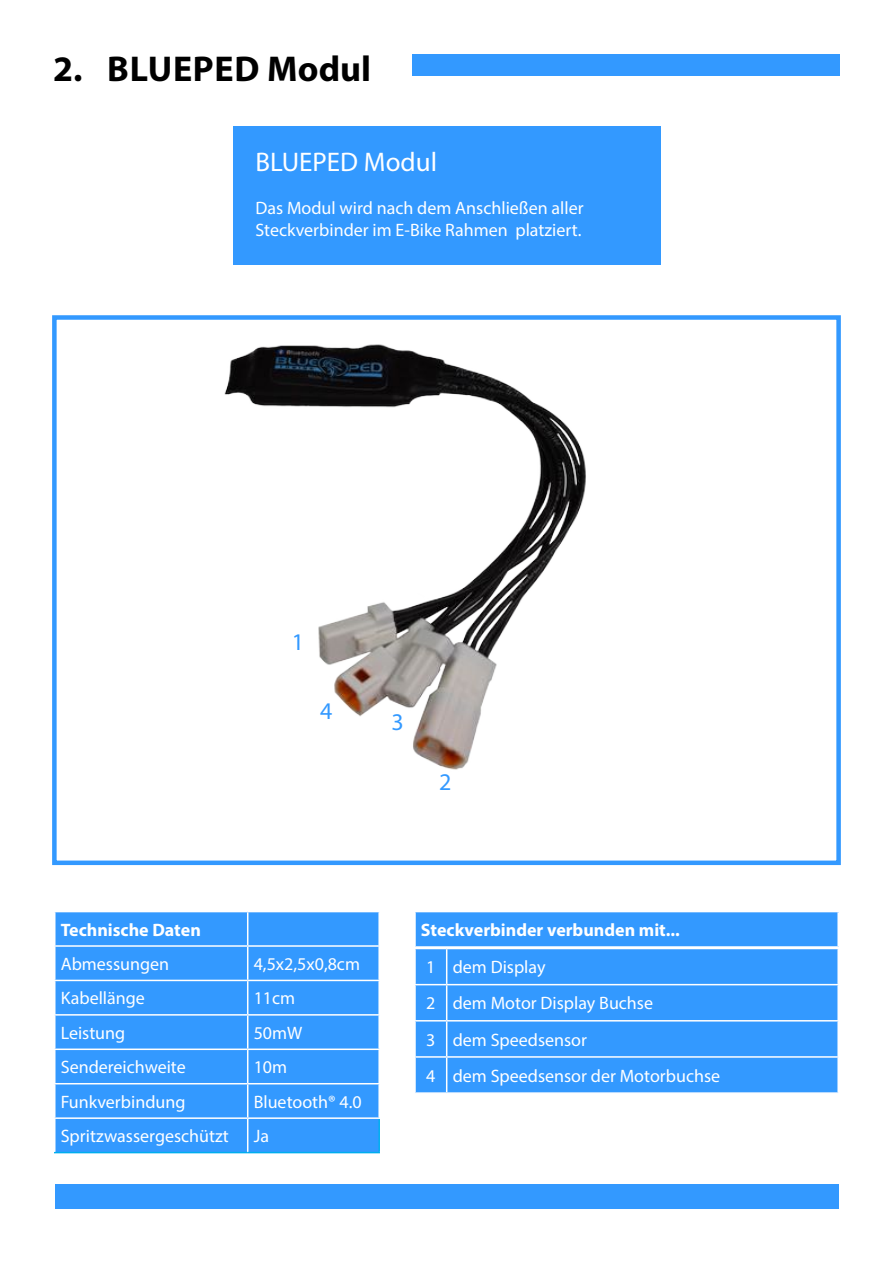
<style>
.page{position:relative;width:893px;height:1263px;background:#fff}
.page>*{position:absolute;margin:0;border:0;box-sizing:border-box;transform-origin:0 0}
.t1{font:700 36px "Myriad Pro";letter-spacing:.01em;color:#000}
.t2{font:27px "Myriad Pro";color:#fff}
.t3{font:24px "Myriad Pro";color:#39f}
.t4{font:18px "Myriad Pro";color:#fff}
.t5{font:700 18px "Myriad Pro";color:#fff}
</style>
<div class="page">
<div style="left:55px;top:1185px;width:783px;height:24px;background:#39f"></div>
<div style="left:412px;top:54px;width:428px;height:21px;background:#39f"></div>
<img style="left:224px;top:344px;width:362px;height:426px">
<div style="left:52px;top:315px;width:789px;height:550px;border:4px solid #39f"></div>
<div style="left:233px;top:126px;width:427px;height:139px;background:#39f"></div>
<div style="left:56px;top:912px;width:322px;height:33px;background:#39f"></div>
<div style="left:56px;top:947px;width:322px;height:205px;background:#39f"></div>
<hr style="left:54px;top:1152px;width:194px;height:1px;background:#00aeef">
<hr style="left:378px;top:1119px;width:2px;height:33px;background:#00aeef">
<hr style="left:248px;top:1152px;width:132px;height:1px;background:#00aeef">
<hr style="left:54px;top:980px;width:194px;height:1px;background:#fff">
<hr style="left:248px;top:980px;width:132px;height:1px;background:#fff">
<hr style="left:54px;top:1014px;width:194px;height:1px;background:#fff">
<hr style="left:248px;top:1014px;width:132px;height:1px;background:#fff">
<hr style="left:54px;top:1048px;width:194px;height:2px;background:#fff">
<hr style="left:248px;top:1048px;width:132px;height:2px;background:#fff">
<hr style="left:54px;top:1083px;width:194px;height:1px;background:#fff">
<hr style="left:248px;top:1083px;width:132px;height:1px;background:#fff">
<hr style="left:54px;top:1117px;width:194px;height:2px;background:#fff">
<hr style="left:248px;top:1117px;width:132px;height:2px;background:#fff">
<hr style="left:247px;top:912px;width:1px;height:33px;background:#fff">
<hr style="left:247px;top:947px;width:1px;height:33px;background:#fff">
<hr style="left:247px;top:981px;width:1px;height:33px;background:#fff">
<hr style="left:247px;top:1015px;width:1px;height:33px;background:#fff">
<hr style="left:247px;top:1050px;width:1px;height:33px;background:#fff">
<hr style="left:247px;top:1084px;width:1px;height:33px;background:#fff">
<hr style="left:247px;top:1119px;width:1px;height:33px;background:#fff">
<div style="left:415px;top:911px;width:423px;height:36px;background:#39f"></div>
<hr style="left:414px;top:911px;width:425px;height:1px;background:#fff">
<hr style="left:414px;top:912px;width:2px;height:34px;background:#fff">
<hr style="left:837px;top:912px;width:2px;height:34px;background:#fff">
<hr style="left:414px;top:946px;width:425px;height:2px;background:#fff">
<div style="left:416px;top:949px;width:421px;height:143px;background:#39f"></div>
<hr style="left:446px;top:949px;width:1px;height:35px;background:#fff">
<hr style="left:446px;top:985px;width:1px;height:35px;background:#fff">
<hr style="left:446px;top:1021px;width:1px;height:35px;background:#fff">
<hr style="left:446px;top:1058px;width:1px;height:34px;background:#fff">
<hr style="left:414px;top:984px;width:33px;height:1px;background:#fff">
<hr style="left:447px;top:984px;width:392px;height:1px;background:#fff">
<hr style="left:414px;top:1020px;width:33px;height:1px;background:#fff">
<hr style="left:447px;top:1020px;width:392px;height:1px;background:#fff">
<hr style="left:414px;top:1056px;width:33px;height:2px;background:#fff">
<hr style="left:447px;top:1056px;width:392px;height:2px;background:#fff">
<p class="t1" style="left:53px;top:45px;width:319px">2. BLUEPED Modul</p>
<p class="t2" style="left:255px;top:145px;width:183px">BLUEPED Modul</p>
<p class="t4" style="left:255px;top:197px;width:330px">Das Modul wird nach dem Anschließen aller</p>
<p class="t4" style="left:255px;top:219px;width:328px">Steckverbinder im E-Bike Rahmen platziert.</p>
<p class="t3" style="left:292px;top:627px;width:14px">1</p>
<p class="t3" style="left:320px;top:696px;width:14px">4</p>
<p class="t3" style="left:392px;top:707px;width:14px">3</p>
<p class="t3" style="left:439px;top:767px;width:14px">2</p>
<p class="t5" style="left:61px;top:918px;width:142px">Technische Daten</p>
<p class="t4" style="left:61px;top:953px;width:110px">Abmessungen</p>
<p class="t4" style="left:254px;top:953px;width:108px">4,5x2,5x0,8cm</p>
<p class="t4" style="left:61px;top:987px;width:86px">Kabellänge</p>
<p class="t4" style="left:254px;top:987px;width:43px">11cm</p>
<p class="t4" style="left:61px;top:1022px;width:66px">Leistung</p>
<p class="t4" style="left:254px;top:1022px;width:50px">50mW</p>
<p class="t4" style="left:61px;top:1056px;width:127px">Sendereichweite</p>
<p class="t4" style="left:254px;top:1056px;width:35px">10m</p>
<p class="t4" style="left:61px;top:1090px;width:126px">Funkverbindung</p>
<p class="t4" style="left:254px;top:1090px;width:110px">Bluetooth® 4.0</p>
<p class="t4" style="left:61px;top:1125px;width:170px">Spritzwassergeschützt</p>
<p class="t4" style="left:254px;top:1125px;width:17px">Ja</p>
<p class="t5" style="left:421px;top:918px;width:260px">Steckverbinder verbunden mit...</p>
<p class="t4" style="left:426px;top:956px;width:11px">1</p>
<p class="t4" style="left:453px;top:956px;width:94px">dem Display</p>
<p class="t4" style="left:426px;top:992px;width:11px">2</p>
<p class="t4" style="left:453px;top:992px;width:202px">dem Motor Display Buchse</p>
<p class="t4" style="left:426px;top:1028px;width:11px">3</p>
<p class="t4" style="left:453px;top:1028px;width:136px">dem Speedsensor</p>
<p class="t4" style="left:426px;top:1064px;width:11px">4</p>
<p class="t4" style="left:453px;top:1064px;width:269px">dem Speedsensor der Motorbuchse</p>
</div>
